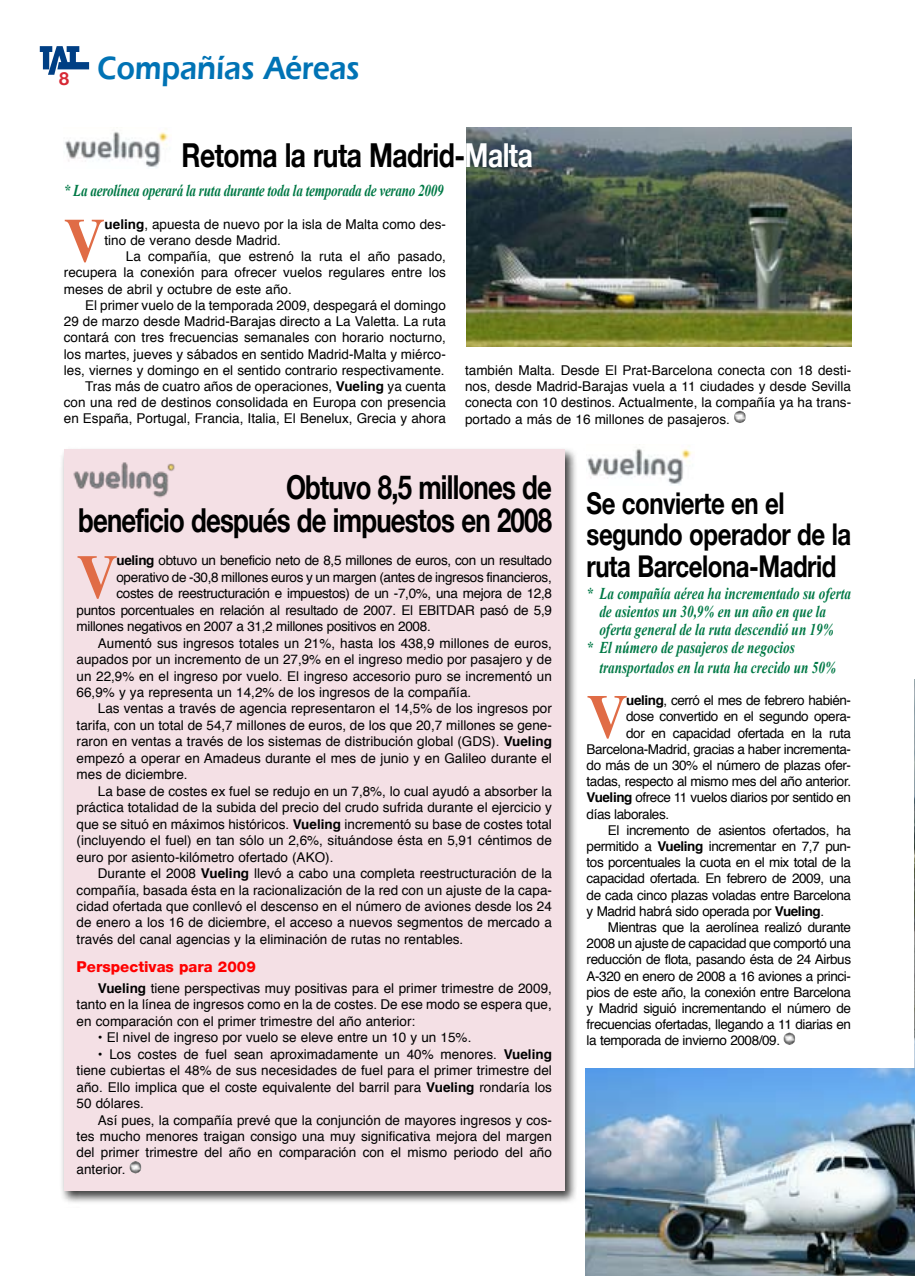
<style>
.page{position:relative;width:915px;height:1276px;background:#fff}
.page>*{position:absolute;margin:0;border:0;box-sizing:border-box;transform-origin:0 0}
.t1{font:700 61.5px "Times";color:#e06c46;scale:.93 1}
.t2{font:700 33px/33.3px "Helvetica Neue";letter-spacing:-.03em;color:#000;text-align:right;scale:.78 1}
.t3{font:700 33px "Helvetica Neue";letter-spacing:-.03em;color:#000;scale:.8 1}
.t4{font:33px "Erie Black Plain";color:#0073b5;scale:.9 1}
.t5{font:700 30px/31.5px "Helvetica Neue";letter-spacing:-.02em;color:#000;scale:.8 1}
.t6{font:700 18px "Helvetica Neue";color:#d72834}
.t7{font:italic 700 16.5px "Times New Roman";color:#007946;scale:.8 1}
.t8{font:italic 700 16.5px "Times New Roman";letter-spacing:-.02em;color:#007946;scale:.8 1}
.t9{font:800 15px "Helvetica Neue";color:#f00}
.t10{font:13.5px/16.2px "Helvetica";color:#000;text-align:justify}
.t11{font:13.5px "Helvetica";letter-spacing:-.03em;color:#000}
.t12{font:13.5px "Helvetica";letter-spacing:-.025em;color:#000}
.s1{color:#fff}
.s2{font-weight:700}
</style>
<div class="page">
<svg style="left:40px;top:46px;width:49px;height:29px"></svg>
<svg style="left:783px;top:1032px;width:12px;height:13px"></svg>
<img style="left:65px;top:131px;width:104px;height:37px">
<div style="left:60px;top:446px;width:537px;height:763px;background:#000;opacity:.75"></div>
<div style="left:64px;top:450px;width:500px;height:741px;background:#f4e0e5"></div>
<svg style="left:129px;top:1161px;width:12px;height:12px"></svg>
<svg style="left:734px;top:411px;width:11px;height:12px"></svg>
<img style="left:586px;top:444px;width:106px;height:42px">
<img style="left:466px;top:127px;width:384px;height:220px">
<img style="left:585px;top:1068px;width:329px;height:208px">
<img style="left:73px;top:462px;width:102px;height:36px">
<h3 class="t6" style="left:59px;top:68px;width:12px">8</h3>
<h2 class="t4" style="left:97px;top:48px;width:293px">Compañías Aéreas</h2>
<h2 class="t3" style="left:181px;top:135px;width:440px">Retoma la ruta Madrid-<span class="s1">Malta</span></h2>
<p class="t8" style="left:64px;top:179px;width:476px">* La aerolínea operará la ruta durante toda la temporada de verano 2009</p>
<h1 class="t1" style="left:64px;top:182px;width:46px">V</h1>
<p class="t10" style="left:104px;top:216px;width:343px"><span class="s2">ueling</span>, apuesta de nuevo por la isla de Malta como des&shy;tino de verano desde Madrid.</p>
<p class="t10" style="left:64px;top:249px;width:383px;text-indent:62px">La compañía, que estrenó la ruta el año pasado, recupera la conexión para ofrecer vuelos regulares entre los meses de abril y octubre de este año.</p>
<p class="t10" style="left:64px;top:297px;width:383px;text-align:right">El primer vuelo de la temporada 2009, despegará el domingo<br>29 de marzo desde Madrid-Barajas directo a La Valetta. La ruta contará con tres frecuencias semanales con horario nocturno, los martes, jueves y sábados en sentido Madrid-Malta y miérco&shy;les, viernes y domingo en el sentido contrario respectivamente.<br>Tras más de cuatro años de operaciones, <span class="s2">Vueling</span> ya cuenta con una red de destinos consolidada en Europa con presencia en España, Portugal, Francia, Italia, El Benelux, Grecia y ahora</p>
<p class="t10" style="left:465px;top:362px;width:387px">también Malta. Desde El Prat-Barcelona conecta con 18 desti&shy;nos, desde Madrid-Barajas vuela a 11 ciudades y desde Sevilla conecta con 10 destinos. Actualmente, la compañía ya ha trans&shy;portado a más de 16 millones de pasajeros.</p>
<h2 class="t2" style="left:78px;top:470px;width:609px">Obtuvo 8,5 millones de<br>beneficio después de impuestos en 2008</h2>
<h1 class="t1" style="left:77px;top:518px;width:46px">V</h1>
<p class="t12" style="left:116px;top:550px;width:437px"><span class="s2">ueling</span> obtuvo un beneficio neto de 8,5 millones de euros, con un resultado</p>
<p class="t12" style="left:116px;top:566px;width:436px">operativo de -30,8 millones euros y un margen (antes de ingresos financieros,</p>
<p class="t12" style="left:116px;top:583px;width:437px">costes de reestructuración e impuestos) de un -7,0%, una mejora de 12,8</p>
<p class="t12" style="left:77px;top:599px;width:476px">puntos porcentuales en relación al resultado de 2007. El EBITDAR pasó de 5,9</p>
<p class="t12" style="left:77px;top:616px;width:355px">millones negativos en 2007 a 31,2 millones positivos en 2008.</p>
<p class="t10" style="left:98px;top:635px;width:455px">Aumentó sus ingresos totales un 21%, hasta los 438,9 millones de euros,</p>
<p class="t10" style="left:77px;top:651px;width:476px">aupados por un incremento de un 27,9% en el ingreso medio por pasajero y de</p>
<p class="t10" style="left:77px;top:668px;width:476px">un 22,9% en el ingreso por vuelo. El ingreso accesorio puro se incrementó un</p>
<p class="t10" style="left:77px;top:684px;width:396px">66,9% y ya representa un 14,2% de los ingresos de la compañía.</p>
<p class="t10" style="left:98px;top:701px;width:455px">Las ventas a través de agencia representaron el 14,5% de los ingresos por</p>
<p class="t10" style="left:77px;top:717px;width:476px">tarifa, con un total de 54,7 millones de euros, de los que 20,7 millones se gene-</p>
<p class="t10" style="left:77px;top:734px;width:476px">raron en ventas a través de los sistemas de distribución global (GDS). <span class="s2">Vueling</span></p>
<p class="t10" style="left:77px;top:750px;width:476px">empezó a operar en Amadeus durante el mes de junio y en Galileo durante el</p>
<p class="t10" style="left:77px;top:767px;width:113px">mes de diciembre.</p>
<p class="t10" style="left:98px;top:783px;width:455px">La base de costes ex fuel se redujo en un 7,8%, lo cual ayudó a absorber la</p>
<p class="t10" style="left:77px;top:800px;width:476px">práctica totalidad de la subida del precio del crudo sufrida durante el ejercicio y</p>
<p class="t10" style="left:77px;top:816px;width:476px">que se situó en máximos históricos. <span class="s2">Vueling</span> incrementó su base de costes total</p>
<p class="t10" style="left:77px;top:832px;width:476px">(incluyendo el fuel) en tan sólo un 2,6%, situándose ésta en 5,91 céntimos de</p>
<p class="t10" style="left:77px;top:849px;width:258px">euro por asiento-kilómetro ofertado (AKO).</p>
<p class="t10" style="left:98px;top:865px;width:455px">Durante el 2008 <span class="s2">Vueling</span> llevó a cabo una completa reestructuración de la</p>
<p class="t10" style="left:77px;top:882px;width:476px">compañía, basada ésta en la racionalización de la red con un ajuste de la capa-</p>
<p class="t10" style="left:77px;top:898px;width:476px">cidad ofertada que conllevó el descenso en el número de aviones desde los 24</p>
<p class="t10" style="left:77px;top:915px;width:476px">de enero a los 16 de diciembre, el acceso a nuevos segmentos de mercado a</p>
<p class="t10" style="left:77px;top:931px;width:388px">través del canal agencias y la eliminación de rutas no rentables.</p>
<p class="t9" style="left:77px;top:958px;width:181px">Perspectivas para 2009</p>
<p class="t10" style="left:77px;top:980px;width:476px;text-indent:21px"><span class="s2">Vueling</span> tiene perspectivas muy positivas para el primer trimestre de 2009, tanto en la línea de ingresos como en la de costes. De ese modo se espera que, en comparación con el primer trimestre del año anterior:</p>
<p class="t10" style="left:98px;top:1029px;width:375px">• El nivel de ingreso por vuelo se eleve entre un 10 y un 15%.</p>
<p class="t10" style="left:77px;top:1046px;width:476px;text-indent:21px">• Los costes de fuel sean aproximadamente un 40% menores. <span class="s2">Vueling </span>tiene cubiertas el 48% de sus necesidades de fuel para el primer trimestre del año. Ello implica que el coste equivalente del barril para <span class="s2">Vueling</span> rondaría los 50 dólares.</p>
<p class="t10" style="left:77px;top:1112px;width:476px;text-indent:21px">Así pues, la compañía prevé que la conjunción de mayores ingresos y cos&shy;tes mucho menores traigan consigo una muy significativa mejora del margen del primer trimestre del año en comparación con el mismo periodo del año anterior.</p>
<h3 class="t5" style="left:586px;top:486px;width:332px">Se convierte en el segundo operador de la ruta Barcelona-Madrid</h3>
<p class="t7" style="left:586px;top:582px;width:332px">* La compañía aérea ha incrementado su oferta</p>
<p class="t7" style="left:599px;top:600px;width:285px">de asientos un 30,9% en un año en que la</p>
<p class="t7" style="left:599px;top:618px;width:294px">oferta general de la ruta descendió un 19%</p>
<p class="t7" style="left:586px;top:636px;width:262px">* El número de pasajeros de negocios</p>
<p class="t7" style="left:599px;top:655px;width:297px">transportados en la ruta ha crecido un 50%</p>
<h1 class="t1" style="left:586px;top:658px;width:46px">V</h1>
<p class="t11" style="left:626px;top:690px;width:226px"><span class="s2">ueling</span>, cerró el mes de febrero habién-</p>
<p class="t11" style="left:626px;top:706px;width:226px">dose convertido en el segundo opera-</p>
<p class="t11" style="left:626px;top:722px;width:226px">dor en capacidad ofertada en la ruta</p>
<p class="t11" style="left:586px;top:738px;width:266px">Barcelona-Madrid, gracias a haber incrementa-</p>
<p class="t11" style="left:586px;top:755px;width:266px">do más de un 30% el número de plazas ofer-</p>
<p class="t11" style="left:586px;top:771px;width:266px">tadas, respecto al mismo mes del año anterior.</p>
<p class="t11" style="left:586px;top:787px;width:266px"><span class="s2">Vueling</span> ofrece 11 vuelos diarios por sentido en</p>
<p class="t11" style="left:586px;top:803px;width:84px">días laborales.</p>
<p class="t11" style="left:607px;top:819px;width:245px">El incremento de asientos ofertados, ha</p>
<p class="t11" style="left:586px;top:836px;width:266px">permitido a <span class="s2">Vueling</span> incrementar en 7,7 pun-</p>
<p class="t11" style="left:586px;top:852px;width:266px">tos porcentuales la cuota en el mix total de la</p>
<p class="t11" style="left:586px;top:868px;width:266px">capacidad ofertada. En febrero de 2009, una</p>
<p class="t11" style="left:586px;top:884px;width:266px">de cada cinco plazas voladas entre Barcelona</p>
<p class="t11" style="left:586px;top:900px;width:239px">y Madrid habrá sido operada por <span class="s2">Vueling</span>.</p>
<p class="t11" style="left:607px;top:917px;width:244px">Mientras que la aerolínea realizó durante</p>
<p class="t11" style="left:586px;top:933px;width:266px">2008 un ajuste de capacidad que comportó una</p>
<p class="t11" style="left:586px;top:949px;width:266px">reducción de flota, pasando ésta de 24 Airbus</p>
<p class="t11" style="left:586px;top:965px;width:266px">A-320 en enero de 2008 a 16 aviones a princi-</p>
<p class="t11" style="left:586px;top:981px;width:266px">pios de este año, la conexión entre Barcelona</p>
<p class="t11" style="left:586px;top:998px;width:266px">y Madrid siguió incrementando el número de</p>
<p class="t11" style="left:586px;top:1014px;width:266px">frecuencias ofertadas, llegando a 11 diarias en</p>
<p class="t11" style="left:586px;top:1030px;width:195px">la temporada de invierno 2008/09.</p>
</div>
